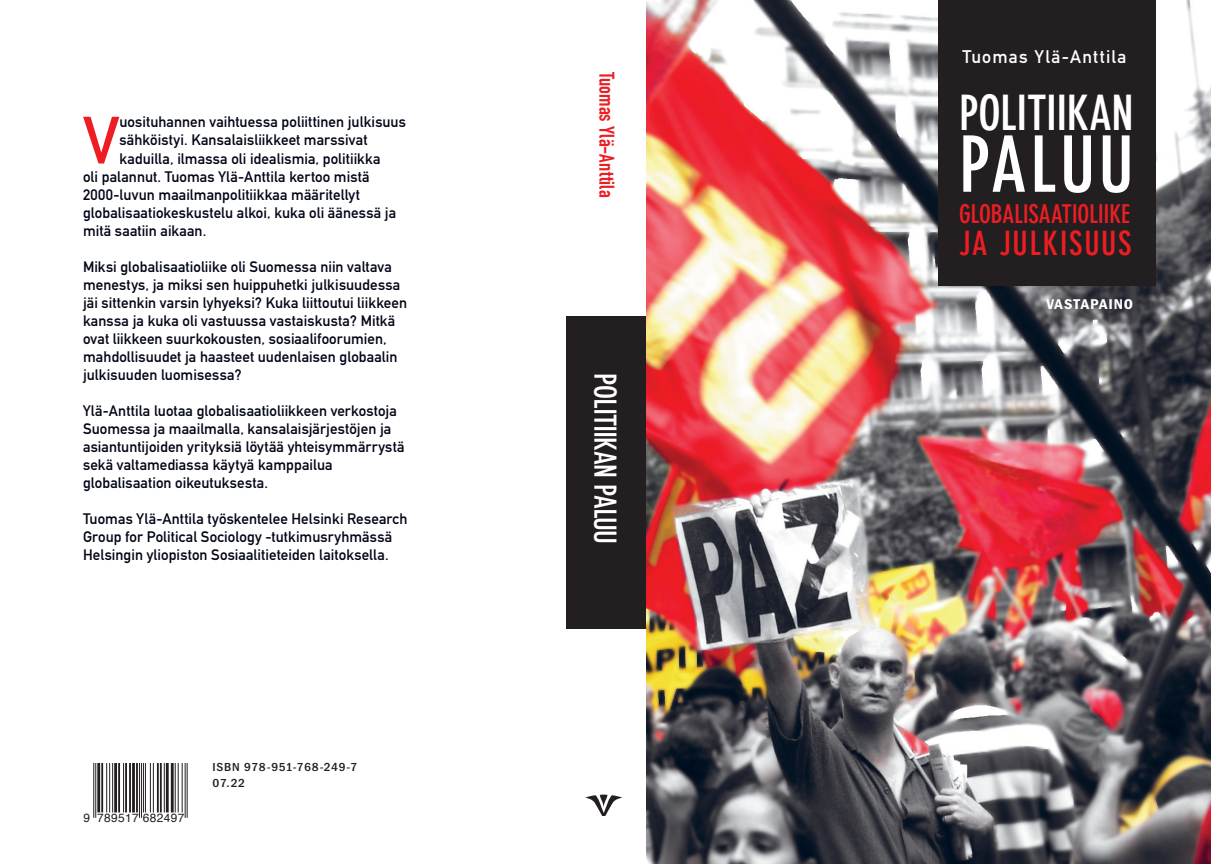
<style>
.page{position:relative;width:1212px;height:864px;background:#fff}
.page>*{position:absolute;margin:0;border:0;box-sizing:border-box;transform-origin:0 0}
.t1{font:700 condensed 76.5px "DIN Neuzeit Grotesk";letter-spacing:.04em;color:#fff}
.t2{font:65.55px "DIN Mittelschrift";color:#ee1d23}
.t3{font:700 condensed 48px "DIN Neuzeit Grotesk";letter-spacing:-.015em;color:#fff}
.t4{font:700 condensed 33px "DIN Neuzeit Grotesk";letter-spacing:.05em;color:#ee1d23}
.t5{font:700 condensed 30px "DIN Neuzeit Grotesk";letter-spacing:-.03em;color:#fff}
.t6{font:700 condensed 25.5px "DIN Neuzeit Grotesk";letter-spacing:-.01em;color:#ee1d23}
.t7{font:21px "DIN Engschrift Alternate";letter-spacing:.005em;color:#ee1d23}
.t8{font:18px "DIN Mittelschrift Alternate";letter-spacing:.065em;color:#fff}
.t9{font:15px/18px "DIN Mittelschrift";letter-spacing:.005em;color:#000516}
.t10{font:600 condensed 14.7px "Franklin Gothic";letter-spacing:.05em;color:#fff;scale:1.12 1}
.t11{font:500 condensed 12px/16.2px "Franklin Gothic";letter-spacing:.04em;color:#231f20;scale:1.12 1}
.t12{font:11.85px "Helvetica";letter-spacing:.025em;color:#231f20}
</style>
<div class="page">
<div style="left:566px;top:316px;width:80px;height:312px;background:#231f20"></div>
<img style="left:646px;top:1px;width:564px;height:862px">
<svg style="left:585px;top:794px;width:37px;height:21px"></svg>
<hr style="left:93px;top:762px;width:1px;height:55px;background:#231f20">
<hr style="left:95px;top:762px;width:1px;height:55px;background:#231f20">
<hr style="left:97px;top:762px;width:3px;height:50px;background:#231f20">
<hr style="left:101px;top:762px;width:2px;height:50px;background:#231f20">
<hr style="left:106px;top:762px;width:1px;height:50px;background:#231f20">
<hr style="left:109px;top:762px;width:1px;height:50px;background:#231f20">
<hr style="left:112px;top:762px;width:1px;height:50px;background:#231f20">
<hr style="left:114px;top:762px;width:3px;height:50px;background:#231f20">
<hr style="left:118px;top:762px;width:2px;height:50px;background:#231f20">
<hr style="left:123px;top:762px;width:1px;height:50px;background:#231f20">
<hr style="left:125px;top:762px;width:2px;height:50px;background:#231f20">
<hr style="left:129px;top:762px;width:2px;height:50px;background:#231f20">
<hr style="left:132px;top:762px;width:3px;height:50px;background:#231f20">
<hr style="left:136px;top:762px;width:2px;height:50px;background:#231f20">
<hr style="left:139px;top:762px;width:1px;height:55px;background:#231f20">
<hr style="left:141px;top:762px;width:1px;height:55px;background:#231f20">
<hr style="left:143px;top:762px;width:1px;height:50px;background:#231f20">
<hr style="left:145px;top:762px;width:1px;height:50px;background:#231f20">
<hr style="left:150px;top:762px;width:1px;height:50px;background:#231f20">
<hr style="left:153px;top:762px;width:1px;height:50px;background:#231f20">
<hr style="left:157px;top:762px;width:2px;height:50px;background:#231f20">
<hr style="left:160px;top:762px;width:2px;height:50px;background:#231f20">
<hr style="left:164px;top:762px;width:1px;height:50px;background:#231f20">
<hr style="left:166px;top:762px;width:3px;height:50px;background:#231f20">
<hr style="left:171px;top:762px;width:3px;height:50px;background:#231f20">
<hr style="left:175px;top:762px;width:1px;height:50px;background:#231f20">
<hr style="left:178px;top:762px;width:1px;height:50px;background:#231f20">
<hr style="left:182px;top:762px;width:1px;height:50px;background:#231f20">
<hr style="left:185px;top:762px;width:1px;height:55px;background:#231f20">
<hr style="left:187px;top:762px;width:1px;height:55px;background:#231f20">
<div style="left:939px;top:1px;width:217px;height:284px;background:#231f20"></div>
<h2 class="t2" style="left:83px;top:102px;width:38px">V</h2>
<p class="t9" style="left:119px;top:113px;width:288px">uosituhannen vaihtuessa poliittinen julkisuus</p>
<p class="t9" style="left:119px;top:131px;width:250px">sähköistyi. Kansalaisliikkeet marssivat</p>
<p class="t9" style="left:119px;top:149px;width:263px">kaduilla, ilmassa oli idealismia, politiikka</p>
<p class="t9" style="left:83px;top:167px;width:288px">oli palannut. Tuomas Ylä-Anttila kertoo mistä</p>
<p class="t9" style="left:83px;top:185px;width:279px">2000-luvun maailmanpolitiikkaa määritellyt</p>
<p class="t9" style="left:83px;top:203px;width:315px">globalisaatiokeskustelu alkoi, kuka oli äänessä ja</p>
<p class="t9" style="left:83px;top:221px;width:125px">mitä saatiin aikaan.</p>
<p class="t9" style="left:83px;top:257px;width:326px">Miksi globalisaatioliike oli Suomessa niin valtava menestys, ja miksi sen huippuhetki julkisuudessa jäi sittenkin varsin lyhyeksi? Kuka liittoutui liikkeen kanssa ja kuka oli vastuussa vastaiskusta? Mitkä ovat liikkeen suurkokousten, sosiaalifoorumien, mahdollisuudet ja haasteet uudenlaisen globaalin julkisuuden luomisessa?</p>
<p class="t9" style="left:83px;top:401px;width:323px">Ylä-Anttila luotaa globalisaatioliikkeen verkostoja Suomessa ja maailmalla, kansalaisjärjestöjen ja asiantuntijoiden yrityksiä löytää yhteisymmärrystä sekä valtamediassa käytyä kamppailua globalisaation oikeutuksesta.</p>
<p class="t9" style="left:83px;top:509px;width:326px">Tuomas Ylä-Anttila työskentelee Helsinki Research<br>Group for Political Sociology -tutkimusryhmässä<br>Helsingin yliopiston Sosiaalitieteiden laitoksella.</p>
<p class="t12" style="left:83px;top:812px;width:102px">9 789517 682497</p>
<p class="t11" style="left:213px;top:758px;width:131px">ISBN 978-951-768-249-7<br>07.22</p>
<h3 class="t7" style="left:619px;top:72px;width:127px;rotate:90deg">Tuomas Ylä-Anttila</h3>
<h3 class="t5" style="left:623px;top:373px;width:172px;rotate:90deg">POLITIIKAN PALUU</h3>
<p class="t8" style="left:962px;top:46px;width:166px">Tuomas Ylä-Anttila</p>
<h3 class="t3" style="left:959px;top:85px;width:176px">POLITIIKAN</h3>
<h1 class="t1" style="left:959px;top:120px;width:176px">PALUU</h1>
<h3 class="t6" style="left:959px;top:199px;width:172px">GLOBALISAATIOLIIKE</h3>
<h3 class="t4" style="left:959px;top:224px;width:174px">JA JULKISUUS</h3>
<p class="t10" style="left:1046px;top:295px;width:79px">VASTAPAINO</p>
</div>
